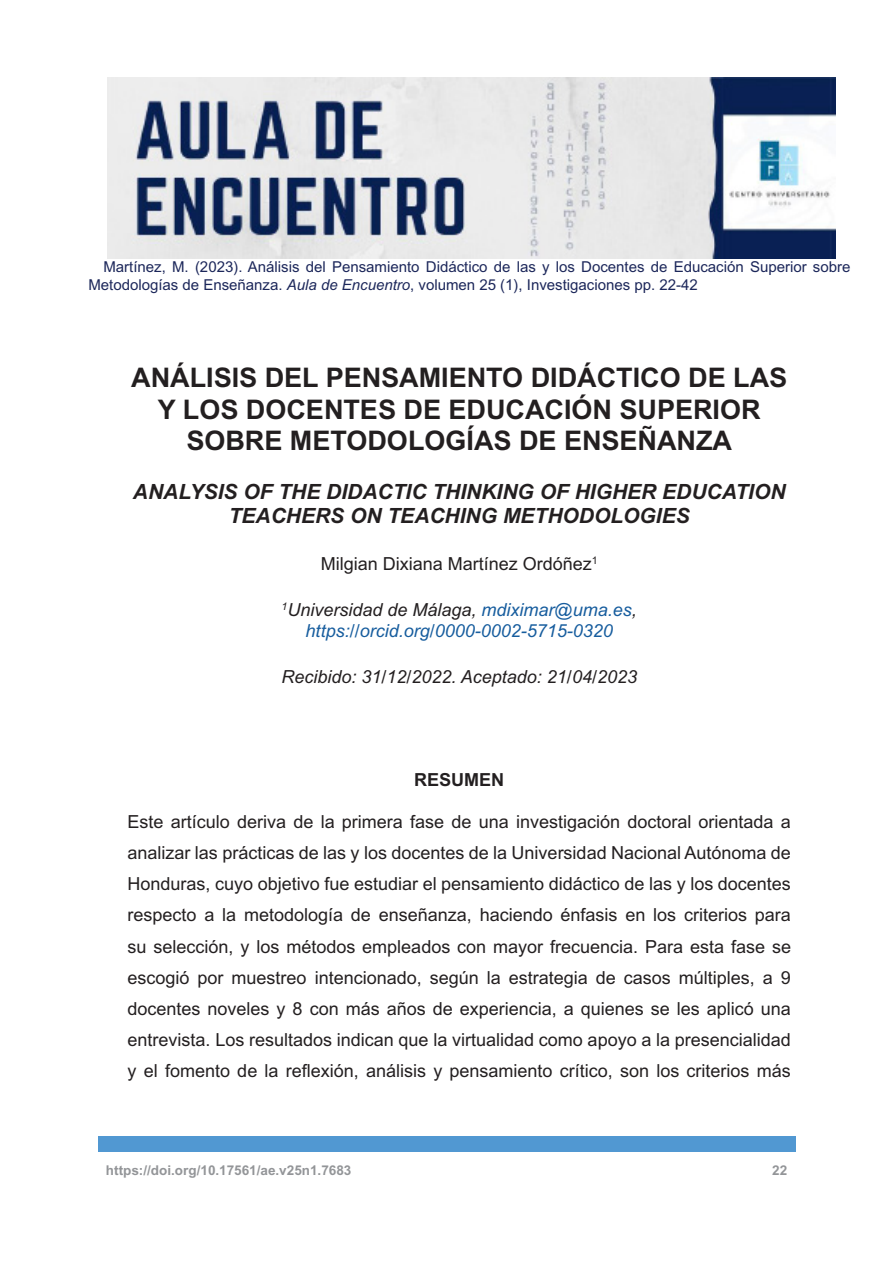
<style>
.page{position:relative;width:893px;height:1263px;background:#fff}
.page>*{position:absolute;margin:0;border:0;box-sizing:border-box;transform-origin:0 0}
.AT{font:700 27px/31.5px "Arial MT Std";color:#231f20;text-align:center}
.AST{font:italic 700 21px/24px "Arial MT Std";color:#231f20;text-align:center}
.Resumen{font:18px/31.2px "Arial MT Std";color:#231f20;text-align:justify}
.AU_Aff2_L{font:italic 18px "Arial MT Std";color:#231f20}
.AU_Aff2{font:italic 18px "Arial MT Std";color:#231f20}
.AU_Aff{font:italic 18px "Arial MT Std";color:#175d9e}
.AU{font:18px "Arial MT Std";color:#231f20}
.Resumen_Head{font:700 18px "Arial MT Std";color:#231f20}
.t1{font:15px/18px "Arial MT Std";color:#1c275a}
.t2{font:700 13.5px "Arial MT Std";color:#939598}
.s1{font-style:italic}
.s2{color:#175d9e}
</style>
<div class="page">
<img style="left:108px;top:77px;width:727px;height:182px">
<div style="left:98px;top:1136px;width:697px;height:16px;background:#5198d2"></div>
<p class="t1" style="left:88px;top:258px;width:764px;text-indent:15px">Martínez, M. (2023). Análisis del Pensamiento Didáctico de las y los Docentes de Educación Superior sobre<br>Metodologías de Enseñanza. <span class="s1">Aula de Encuentro</span>, volumen 25 (1), Investigaciones pp. 22-42</p>
<p class="AT" style="left:131px;top:362px;width:658px">ANÁLISIS DEL PENSAMIENTO DIDÁCTICO DE LAS<br>Y LOS DOCENTES DE EDUCACIÓN SUPERIOR<br>SOBRE METODOLOGÍAS DE ENSEÑANZA</p>
<p class="AST" style="left:133px;top:480px;width:654px">ANALYSIS OF THE DIDACTIC THINKING OF HIGHER EDUCATION<br>TEACHERS ON TEACHING METHODOLOGIES</p>
<p class="AU" style="left:321px;top:553px;width:278px">Milgian Dixiana Martínez Ordóñez<sup>1</sup></p>
<p class="AU_Aff2" style="left:282px;top:599px;width:357px"><sup>1</sup>Universidad de Málaga, <span class="s2">mdiximar@uma.es</span>,</p>
<p class="AU_Aff" style="left:306px;top:620px;width:309px">https://orcid.org/0000-0002-5715-0320</p>
<p class="AU_Aff2_L" style="left:281px;top:666px;width:357px">Recibido: 31/12/2022. Aceptado: 21/04/2023</p>
<p class="Resumen_Head" style="left:414px;top:769px;width:91px">RESUMEN</p>
<p class="Resumen" style="left:128px;top:806px;width:665px">Este artículo deriva de la primera fase de una investigación doctoral orientada a analizar las prácticas de las y los docentes de la Universidad Nacional Autónoma de Honduras, cuyo objetivo fue estudiar el pensamiento didáctico de las y los docentes respecto a la metodología de enseñanza, haciendo énfasis en los criterios para su selección, y los métodos empleados con mayor frecuencia. Para esta fase se escogió por muestreo intencionado, según la estrategia de casos múltiples, a 9 docentes noveles y 8 con más años de experiencia, a quienes se les aplicó una entrevista. Los resultados indican que la virtualidad como apoyo a la presencialidad y el fomento de la reflexión, análisis y pensamiento crítico, son los criterios más</p>
<p class="t2" style="left:106px;top:1162px;width:247px">https://doi.org/10.17561/ae.v25n1.7683</p>
<p class="t2" style="left:772px;top:1162px;width:17px">22</p>
</div>
